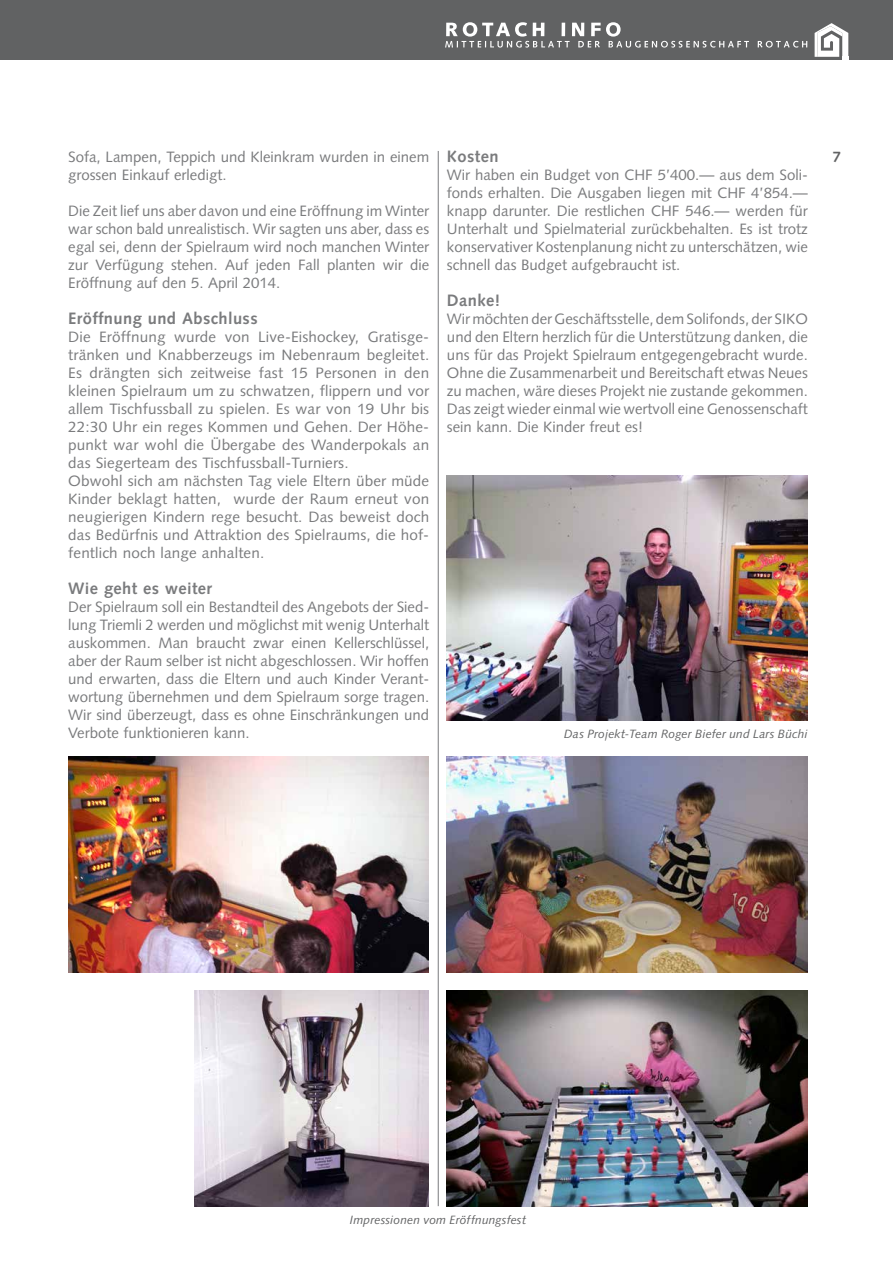
<style>
.page{position:relative;width:893px;height:1263px;background:#fff}
.page>*{position:absolute;margin:0;border:0;box-sizing:border-box;transform-origin:0 0}
.t1{font:700 16.5px "Syntax";letter-spacing:.025em;color:#7a7b7d}
.t2{font:15px/18px "Syntax";letter-spacing:.01em;color:#7a7b7d;text-align:justify}
.t3{font:700 15px "Syntax";color:#616263}
.t4{font:italic 12px "Syntax";letter-spacing:.015em;color:#616263}
</style>
<div class="page">
<div style="left:0;top:0;width:893px;height:60px;background:#616263"></div>
<svg style="left:445px;top:22px;width:362px;height:26px"></svg>
<svg style="left:815px;top:23px;width:33px;height:37px"></svg>
<hr style="left:438px;top:151px;width:1px;height:1055px;background:#7a7b7d">
<img style="left:446px;top:475px;width:361px;height:245px">
<img style="left:68px;top:756px;width:361px;height:216px">
<img style="left:447px;top:756px;width:361px;height:216px">
<img style="left:194px;top:990px;width:235px;height:216px">
<img style="left:447px;top:990px;width:361px;height:216px">
<p class="t2" style="left:68px;top:148px;width:362px">Sofa, Lampen, Teppich und Kleinkram wurden in einem grossen Einkauf erledigt.</p>
<p class="t2" style="left:68px;top:202px;width:362px">Die Zeit lief uns aber davon und eine Eröffnung im Winter war schon bald unrealistisch. Wir sagten uns aber, dass es egal sei, denn der Spielraum wird noch manchen Winter zur Verfügung stehen. Auf jeden Fall planten wir die Eröffnung auf den 5. April 2014.</p>
<p class="t1" style="left:68px;top:309px;width:191px">Eröffnung und Abschluss</p>
<p class="t2" style="left:68px;top:328px;width:362px;text-align:left">Die Eröffnung wurde von Live-Eishockey, Gratisge&shy;tränken und Knabberzeugs im Nebenraum begleitet.<br>Es drängten sich zeitweise fast 15 Personen in den kleinen Spielraum um zu schwatzen, flippern und vor allem Tischfussball zu spielen. Es war von 19 Uhr bis 22:30 Uhr ein reges Kommen und Gehen. Der Höhe&shy;punkt war wohl die Übergabe des Wanderpokals an das Siegerteam des Tischfussball-Turniers.<br>Obwohl sich am nächsten Tag viele Eltern über müde Kinder beklagt hatten, wurde der Raum erneut von neugierigen Kindern rege besucht. Das beweist doch das Bedürfnis und Attraktion des Spielraums, die hof&shy;fentlich noch lange anhalten.</p>
<p class="t1" style="left:68px;top:579px;width:145px">Wie geht es weiter</p>
<p class="t2" style="left:68px;top:598px;width:362px">Der Spielraum soll ein Bestandteil des Angebots der Sied&shy;lung Triemli 2 werden und möglichst mit wenig Unterhalt auskommen. Man braucht zwar einen Kellerschlüssel, aber der Raum selber ist nicht abgeschlossen. Wir hoffen und erwarten, dass die Eltern und auch Kinder Verant&shy;wortung übernehmen und dem Spielraum sorge tragen.<br>Wir sind überzeugt, dass es ohne Einschränkungen und Verbote funktionieren kann.</p>
<p class="t1" style="left:447px;top:147px;width:53px">Kosten</p>
<p class="t3" style="left:833px;top:148px;width:10px">7</p>
<p class="t2" style="left:447px;top:166px;width:362px">Wir haben ein Budget von CHF 5’400.— aus dem Soli&shy;fonds erhalten. Die Ausgaben liegen mit CHF 4’854.— knapp darunter. Die restlichen CHF 546.— werden für Unterhalt und Spielmaterial zurückbehalten. Es ist trotz konservativer Kostenplanung nicht zu unterschätzen, wie schnell das Budget aufgebraucht ist.</p>
<p class="t1" style="left:447px;top:291px;width:55px">Danke!</p>
<p class="t2" style="left:447px;top:310px;width:362px">Wir möchten der Geschäftsstelle, dem Solifonds, der SIKO und den Eltern herzlich für die Unterstützung danken, die uns für das Projekt Spielraum entgegengebracht wurde.<br>Ohne die Zusammenarbeit und Bereitschaft etwas Neues zu machen, wäre dieses Projekt nie zustande gekommen.<br>Das zeigt wieder einmal wie wertvoll eine Genossenschaft sein kann. Die Kinder freut es!</p>
<p class="t4" style="left:564px;top:727px;width:245px">Das Projekt-Team Roger Biefer und Lars Büchi</p>
<p class="t4" style="left:350px;top:1213px;width:178px">Impressionen vom Eröffnungsfest</p>
</div>
